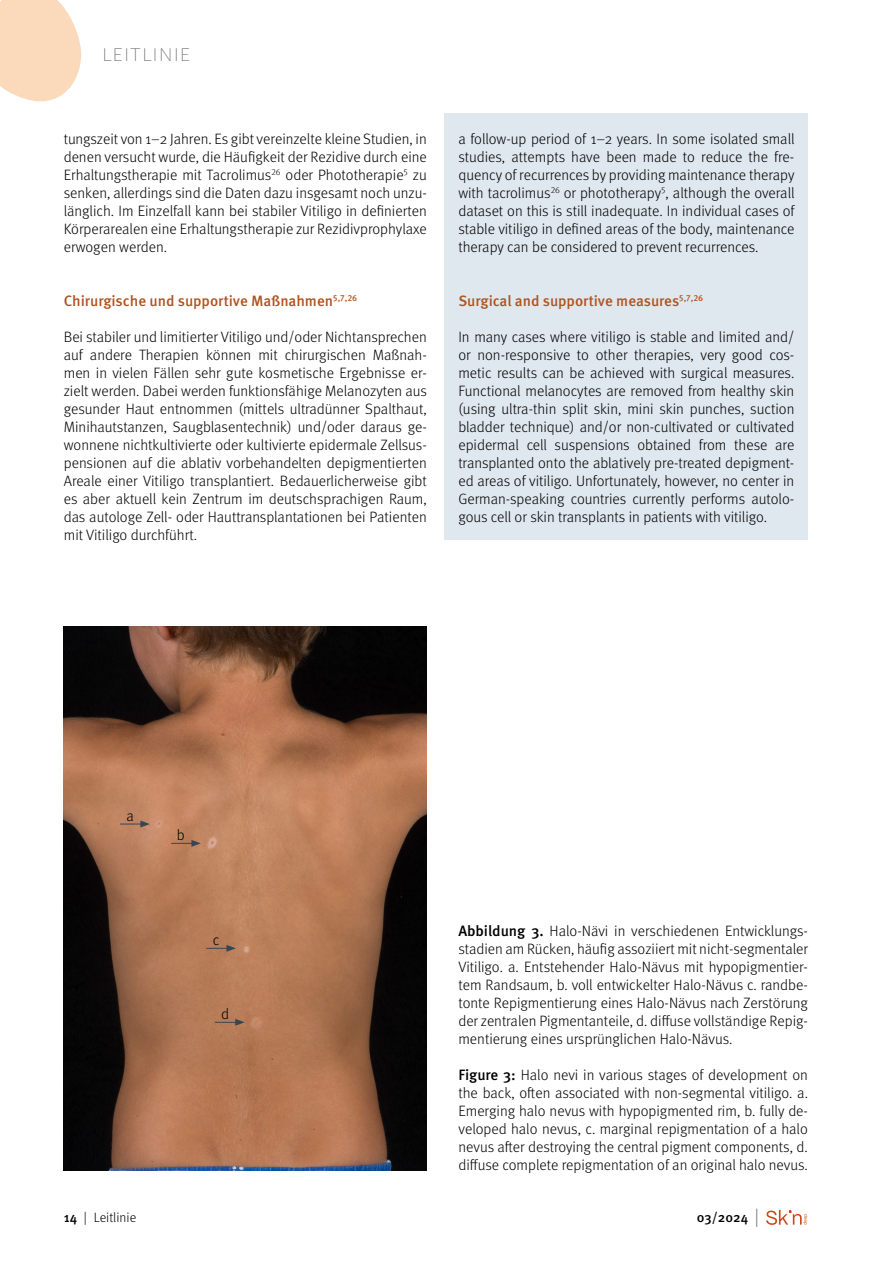
<style>
.page{position:relative;width:893px;height:1263px;background:#fff}
.page>*{position:absolute;margin:0;border:0;box-sizing:border-box;transform-origin:0 0}
.t1{font:300 expanded 18px "Ainslie Sans";color:#706f6f}
.Text{font:300 15px/18px "Meta Pro";color:#000;text-align:justify}
.Text_ENG{font:300 15px/18px "Meta Pro";color:#000;text-align:justify}
.Überschrift{font:500 15px "Meta Pro";color:#af521f}
.t2{font:300 13.5px "Meta Pro";color:#000}
.t3{font:500 13.5px "Meta Pro";color:#000}
.s1{font-weight:500}
.s2{font-weight:300;font-size:18.9px;color:#706f6f}
</style>
<div class="page">
<svg style="left:0;top:0;width:82px;height:102px"></svg>
<svg style="left:766px;top:1210px;width:41px;height:15px"></svg>
<div style="left:445px;top:114px;width:363px;height:426px;background:#dfe8ef"></div>
<img style="left:64px;top:626px;width:363px;height:544px">
<svg style="left:120px;top:820px;width:30px;height:7px"></svg>
<svg style="left:171px;top:840px;width:30px;height:7px"></svg>
<svg style="left:206px;top:945px;width:30px;height:7px"></svg>
<svg style="left:215px;top:1019px;width:30px;height:7px"></svg>
<p class="t1" style="left:102px;top:44px;width:21px">LEITLINIE</p>
<p class="Text" style="left:64px;top:129px;width:365px">tungszeit von 1–2 Jahren. Es gibt vereinzelte kleine Studien, in denen versucht wurde, die Häufigkeit der Rezidive durch eine Erhaltungstherapie mit Tacrolimus<sup>26</sup> oder Phototherapie<sup>5</sup> zu senken, allerdings sind die Daten dazu insgesamt noch unzu&shy;länglich. Im Einzelfall kann bei stabiler Vitiligo in definierten Körperarealen eine Erhaltungstherapie zur Rezidivprophylaxe erwogen werden.</p>
<p class="Überschrift" style="left:64px;top:289px;width:295px">Chirurgische und supportive Maßnahmen<sup>5,7,26</sup></p>
<p class="Text" style="left:64px;top:327px;width:365px">Bei stabiler und limitierter Vitiligo und/oder Nichtansprechen auf andere Therapien können mit chirurgischen Maßnah&shy;men in vielen Fällen sehr gute kosmetische Ergebnisse er&shy;zielt werden. Dabei werden funktionsfähige Melanozyten aus gesunder Haut entnommen (mittels ultradünner Spalthaut, Minihautstanzen, Saugblasentechnik) und/oder daraus ge&shy;wonnene nichtkultivierte oder kultivierte epidermale Zellsus&shy;pensionen auf die ablativ vorbehandelten depigmentierten Areale einer Vitiligo transplantiert. Bedauerlicherweise gibt es aber aktuell kein Zentrum im deutschsprachigen Raum, das autologe Zell- oder Hauttransplantationen bei Patienten mit Vitiligo durchführt.</p>
<p class="Text_ENG" style="left:458px;top:129px;width:338px">a follow-up period of 1–2 years. In some isolated small studies, attempts have been made to reduce the fre&shy;quency of recurrences by providing maintenance therapy with tacrolimus<sup>26</sup> or phototherapy<sup>5</sup>, although the overall dataset on this is still inadequate. In individual cases of stable vitiligo in defined areas of the body, maintenance therapy can be considered to prevent recurrences.</p>
<p class="Überschrift" style="left:458px;top:289px;width:246px">Surgical and supportive measures<sup>5,7,26</sup></p>
<p class="Text_ENG" style="left:458px;top:327px;width:338px">In many cases where vitiligo is stable and limited and/ or non-responsive to other therapies, very good cos&shy;metic results can be achieved with surgical measures.<br>Functional melanocytes are removed from healthy skin (using ultra-thin split skin, mini skin punches, suction bladder technique) and/or non-cultivated or cultivated epidermal cell suspensions obtained from these are transplanted onto the ablatively pre-treated depigment&shy;ed areas of vitiligo. Unfortunately, however, no center in German-speaking countries currently performs autolo&shy;gous cell or skin transplants in patients with vitiligo.</p>
<p class="Text" style="left:126px;top:806px;width:9px">a</p>
<p class="Text" style="left:177px;top:825px;width:9px">b</p>
<p class="Text" style="left:213px;top:930px;width:8px">c</p>
<p class="Text" style="left:221px;top:1004px;width:9px">d</p>
<p class="t2" style="left:64px;top:1208px;width:74px"><span class="s1">14</span> | Leitlinie</p>
<p class="Text" style="left:458px;top:921px;width:351px"><span class="s1">Abbildung 3.</span> Halo-Nävi in verschiedenen Entwicklungs&shy;stadien am Rücken, häufig assoziiert mit nicht-segmentaler Vitiligo. a. Entstehender Halo-Nävus mit hypopigmentier&shy;tem Randsaum, b. voll entwickelter Halo-Nävus c. randbe&shy;tonte Repigmentierung eines Halo-Nävus nach Zerstörung der zentralen Pigmentanteile, d. diffuse vollständige Repig&shy;mentierung eines ursprünglichen Halo-Nävus.</p>
<p class="Text" style="left:458px;top:1065px;width:351px"><span class="s1">Figure 3:</span> Halo nevi in various stages of development on the back, often associated with non-segmental vitiligo. a.<br>Emerging halo nevus with hypopigmented rim, b. fully de&shy;veloped halo nevus, c. marginal repigmentation of a halo nevus after destroying the central pigment components, d. diffuse complete repigmentation of an original halo nevus.</p>
<p class="t3" style="left:697px;top:1206px;width:64px">03/2024 <span class="s2">|</span></p>
</div>
